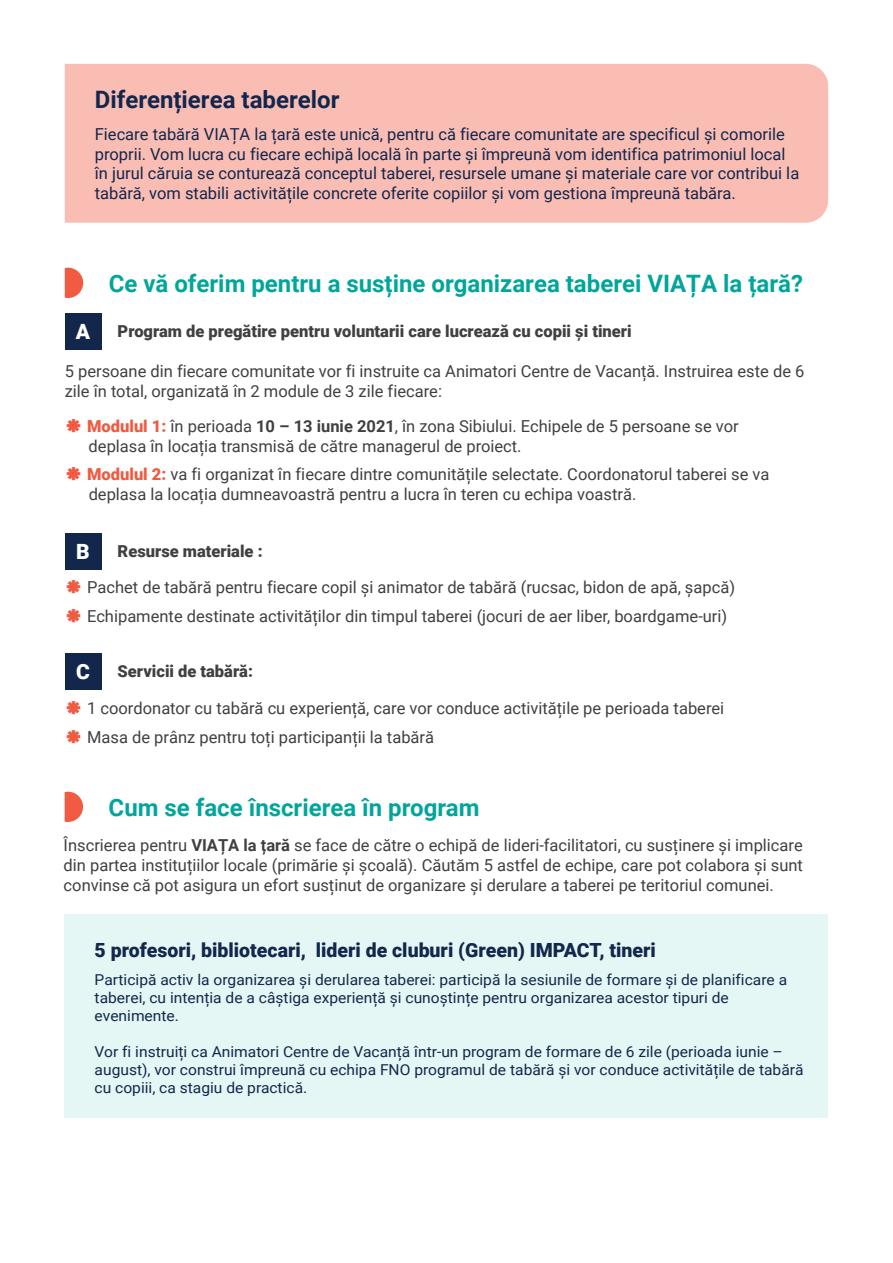
<style>
.page{position:relative;width:893px;height:1263px;background:#fff}
.page>*{position:absolute;margin:0;border:0;box-sizing:border-box;transform-origin:0 0}
.t1{font:700 24px "Roboto";color:#00a59b}
.t2{font:700 24px "Roboto";color:#13274d}
.t3{font:900 21px "Roboto";color:#fff}
.t4{font:900 19.5px "Roboto";color:#13274d}
.t5{font:16.5px/19.8px "Roboto";color:#404041}
.t6{font:16.5px/19.8px "Roboto";color:#13274d}
.t7{font:900 16.5px "Roboto";color:#404041}
.t8{font:15px/18px "Roboto";color:#13274d;scale:1.04 1}
.s1{font-weight:900;font-size:24px;color:#f05b41}
.s2{font-weight:900;color:#f05b41}
.s3{font-weight:700}
</style>
<div class="page">
<div style="left:65px;top:914px;width:763px;height:203px;background:#e4f7f5"></div>
<div style="left:65px;top:313px;width:36px;height:37px;background:#13274d"></div>
<div style="left:65px;top:533px;width:36px;height:36px;background:#13274d"></div>
<svg style="left:65px;top:268px;width:18px;height:30px"></svg>
<svg style="left:65px;top:792px;width:18px;height:30px"></svg>
<div style="left:65px;top:64px;width:763px;height:159px;background:#f9bdb3"></div>
<div style="left:65px;top:653px;width:36px;height:37px;background:#13274d"></div>
<h1 class="t2" style="left:95px;top:82px;width:246px">Diferențierea taberelor</h1>
<p class="t6" style="left:95px;top:123px;width:706px">Fiecare tabără VIAȚA la țară este unică, pentru că fiecare comunitate are specificul și comorile proprii. Vom lucra cu fiecare echipă locală în parte și împreună vom identifica patrimoniul local în jurul căruia se conturează conceptul taberei, resursele umane și materiale care vor contribui la tabără, vom stabili activitățile concrete oferite copiilor și vom gestiona împreună tabăra.</p>
<h1 class="t1" style="left:109px;top:267px;width:696px">Ce vă oferim pentru a susține organizarea taberei VIAȚA la țară?</h1>
<p class="t3" style="left:76px;top:317px;width:16px">A</p>
<p class="t7" style="left:118px;top:320px;width:515px">Program de pregătire pentru voluntarii care lucrează cu copii și tineri</p>
<p class="t5" style="left:65px;top:361px;width:741px">5 persoane din fiecare comunitate vor fi instruite ca Animatori Centre de Vacanță. Instruirea este de 6 zile în total, organizată în 2 module de 3 zile fiecare:</p>
<p class="t5" style="left:89px;top:415px;width:651px;text-indent:-25px"><span class="s1">⁕</span> <span class="s2">Modulul 1:</span> în perioada <span class="s3">10 – 13 iunie 2021</span>, în zona Sibiului. Echipele de 5 persoane se vor deplasa în locația transmisă de către managerul de proiect.</p>
<p class="t5" style="left:89px;top:464px;width:682px;text-indent:-25px"><span class="s1">⁕</span> <span class="s2">Modulul 2:</span> va fi organizat în fiecare dintre comunitățile selectate. Coordonatorul taberei se va deplasa la locația dumneavoastră pentru a lucra în teren cu echipa voastră.</p>
<p class="t3" style="left:76px;top:536px;width:15px">B</p>
<p class="t7" style="left:118px;top:539px;width:147px">Resurse materiale :</p>
<p class="t5" style="left:64px;top:572px;width:672px;line-height:28.8px"><span class="s1">⁕</span> Pachet de tabără pentru fiecare copil și animator de tabără (rucsac, bidon de apă, șapcă) <span class="s1">⁕</span> Echipamente destinate activităților din timpul taberei (jocuri de aer liber, boardgame-uri)</p>
<p class="t3" style="left:76px;top:657px;width:15px">C</p>
<p class="t7" style="left:118px;top:660px;width:137px">Servicii de tabără:</p>
<p class="t5" style="left:64px;top:693px;width:662px;line-height:28.8px"><span class="s1">⁕</span> 1 coordonator cu tabără cu experiență, care vor conduce activitățile pe perioada taberei <span class="s1">⁕</span> Masa de prânz pentru toți participanții la tabără</p>
<h1 class="t1" style="left:109px;top:791px;width:372px">Cum se face înscrierea în program</h1>
<p class="t5" style="left:64px;top:835px;width:741px;text-align:justify">Înscrierea pentru <span class="s3">VIAȚA la țară</span> se face de către o echipă de lideri-facilitatori, cu susținere și implicare din partea instituțiilor locale (primărie și școală). Căutăm 5 astfel de echipe, care pot colabora și sunt convinse că pot asigura un efort susținut de organizare și derulare a taberei pe teritoriul comunei.</p>
<p class="t4" style="left:95px;top:937px;width:563px">5 profesori, bibliotecari, lideri de cluburi (Green) IMPACT, tineri</p>
<p class="t8" style="left:95px;top:970px;width:667px">Participă activ la organizarea și derularea taberei: participă la sesiunile de formare și de planificare a taberei, cu intenția de a câștiga experiență și cunoștințe pentru organizarea acestor tipuri de evenimente.</p>
<p class="t8" style="left:95px;top:1042px;width:683px">Vor fi instruiți ca Animatori Centre de Vacanță într-un program de formare de 6 zile (perioada iunie – august), vor construi împreună cu echipa FNO programul de tabără și vor conduce activitățile de tabără cu copiii, ca stagiu de practică.</p>
</div>
